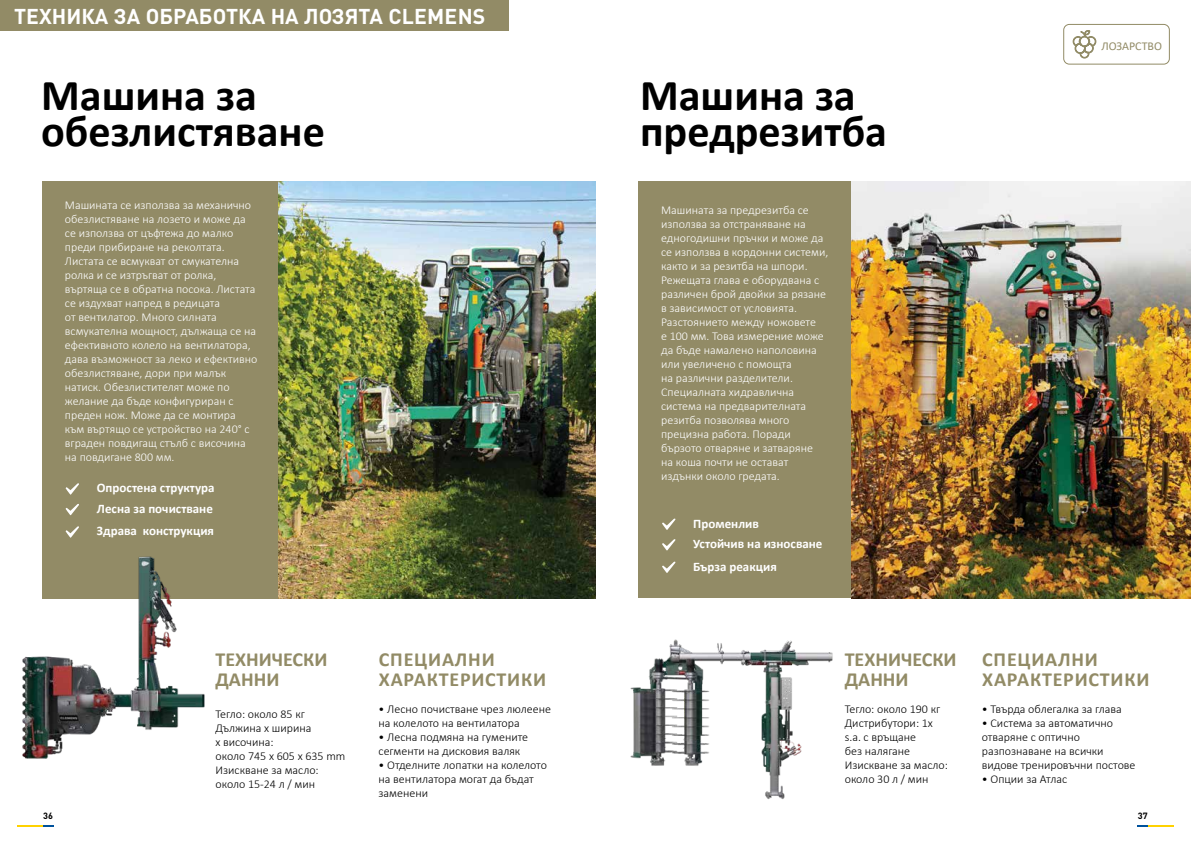
<style>
.page{position:relative;width:1191px;height:842px;background:#fff}
.page>*{position:absolute;margin:0;border:0;box-sizing:border-box;transform-origin:0 0}
.t1{font:700 44.3px/36px "Calibri";color:#000}
.t2{font:700 21.2px "DIN Pro";color:#fff}
.t3{font:700 20px/20px "Calibri";letter-spacing:.04em;color:#928b66}
.t4{font:700 20px/20px "Calibri";color:#928b66}
.t5{font:700 13px "Calibri";color:#fff}
.t6{font:300 12px/14px "Calibri";color:#fff}
.t7{font:300 12px/14px "Calibri";color:#000}
.t8{font:12px "Calibri";color:#928b66}
.t9{font:700 9px "DIN Pro";color:#000}
</style>
<div class="page">
<svg style="left:1137px;top:825px;width:37px;height:1px"></svg>
<svg style="left:17px;top:825px;width:37px;height:1px"></svg>
<svg style="left:1072px;top:30px;width:24px;height:29px"></svg>
<div style="left:1063px;top:24px;width:106px;height:40px;border:1px solid #928b66;border-radius:6px"></div>
<div style="left:43px;top:182px;width:299px;height:417px;background:#928b66"></div>
<svg style="left:66px;top:526px;width:13px;height:12px"></svg>
<svg style="left:66px;top:504px;width:13px;height:12px"></svg>
<svg style="left:66px;top:483px;width:13px;height:12px"></svg>
<img style="left:279px;top:182px;width:316px;height:417px">
<div style="left:0;top:0;width:508px;height:31px;background:#928b66"></div>
<img style="left:22px;top:552px;width:183px;height:207px">
<div style="left:638px;top:182px;width:300px;height:416px;background:#928b66"></div>
<svg style="left:662px;top:561px;width:13px;height:12px"></svg>
<svg style="left:662px;top:539px;width:13px;height:12px"></svg>
<svg style="left:662px;top:518px;width:13px;height:12px"></svg>
<img style="left:852px;top:182px;width:339px;height:416px">
<img style="left:630px;top:639px;width:203px;height:160px">
<h2 class="t2" style="left:14px;top:2px;width:473px">ТЕХНИКА ЗА ОБРАБОТКА НА ЛОЗЯТА CLEMENS</h2>
<h1 class="t1" style="left:41px;top:77px;width:285px">Машина за обезлистяване</h1>
<p class="t6" style="left:65px;top:198px;width:194px">Машината се използва за механично обезлистяване на лозето и може да се използва от цъфтежа до малко преди прибиране на реколтата.<br>Листата се всмукват от смукателна ролка и се изтръгват от ролка, въртяща се в обратна посока. Листата се издухват напред в редицата<br>от вентилатор. Много силната всмукателна мощност, дължаща се на ефективното колело на вентилатора, дава възможност за леко и ефективно обезлистяване, дори при малък натиск. Обезлистителят може по желание да бъде конфигуриран с преден нож. Може да се монтира към въртящо се устройство на 240° с вграден повдигащ стълб с височина на повдигане 800 мм.</p>
<p class="t5" style="left:97px;top:479px;width:119px">Опростена структура</p>
<p class="t5" style="left:97px;top:522px;width:119px">Здрава конструкция</p>
<p class="t5" style="left:97px;top:499px;width:118px">Лесна за почистване</p>
<h3 class="t4" style="left:215px;top:649px;width:113px">ТЕХНИЧЕСКИ<br>ДАННИ</h3>
<h3 class="t3" style="left:379px;top:649px;width:169px">СПЕЦИАЛНИ<br>ХАРАКТЕРИСТИКИ</h3>
<p class="t7" style="left:215px;top:707px;width:131px">Тегло: около 85 кг<br>Дължина x ширина<br>x височина:<br>около 745 x 605 x 635 mm<br>Изискване за масло: около 15-24 л / мин</p>
<p class="t7" style="left:378px;top:702px;width:174px">• Лесно почистване чрез люлеене на колелото на вентилатора</p>
<p class="t7" style="left:378px;top:730px;width:151px">• Лесна подмяна на гумените сегменти на дисковия валяк</p>
<p class="t7" style="left:378px;top:758px;width:170px">• Отделните лопатки на колелото на вентилатора могат да бъдат заменени</p>
<h1 class="t1" style="left:640px;top:77px;width:249px">Машина за предрезитба</h1>
<p class="t6" style="left:661px;top:203px;width:169px">Машината за предрезитба се използва за отстраняване на едногодишни пръчки и може да се използва в кордонни системи, както и за резитба на шпори.<br>Режещата глава е оборудвана с различен брой двойки за рязане в зависимост от условията.<br>Разстоянието между ножовете<br>е 100 мм. Това измерение може да бъде намалено наполовина или увеличено с помощта<br>на различни разделители.<br>Специалната хидравлична система на предварителната резитба позволява много прецизна работа. Поради бързото отваряне и затваряне<br>на коша почти не остават издънки около гредата.</p>
<p class="t5" style="left:693px;top:514px;width:67px">Променлив</p>
<p class="t5" style="left:693px;top:557px;width:85px">Бърза реакция</p>
<p class="t5" style="left:693px;top:535px;width:131px">Устойчив на износване</p>
<p class="t8" style="left:1101px;top:38px;width:62px">ЛОЗАРСТВО</p>
<h3 class="t4" style="left:844px;top:649px;width:113px">ТЕХНИЧЕСКИ<br>ДАННИ</h3>
<h3 class="t3" style="left:982px;top:649px;width:169px">СПЕЦИАЛНИ<br>ХАРАКТЕРИСТИКИ</h3>
<p class="t7" style="left:844px;top:702px;width:105px">Тегло: около 190 кг<br>Дистрибутори: 1x s.a. с връщане<br>без налягане<br>Изискване за масло: около 30 л / мин</p>
<p class="t7" style="left:981px;top:702px;width:141px">• Твърда облегалка за глава</p>
<p class="t7" style="left:981px;top:716px;width:155px">• Система за автоматично отваряне с оптично разпознаване на всички видове тренировъчни постове</p>
<p class="t7" style="left:981px;top:772px;width:87px">• Опции за Атлас</p>
<p class="t9" style="left:43px;top:809px;width:11px">36</p>
<p class="t9" style="left:1137px;top:809px;width:11px">37</p>
</div>
